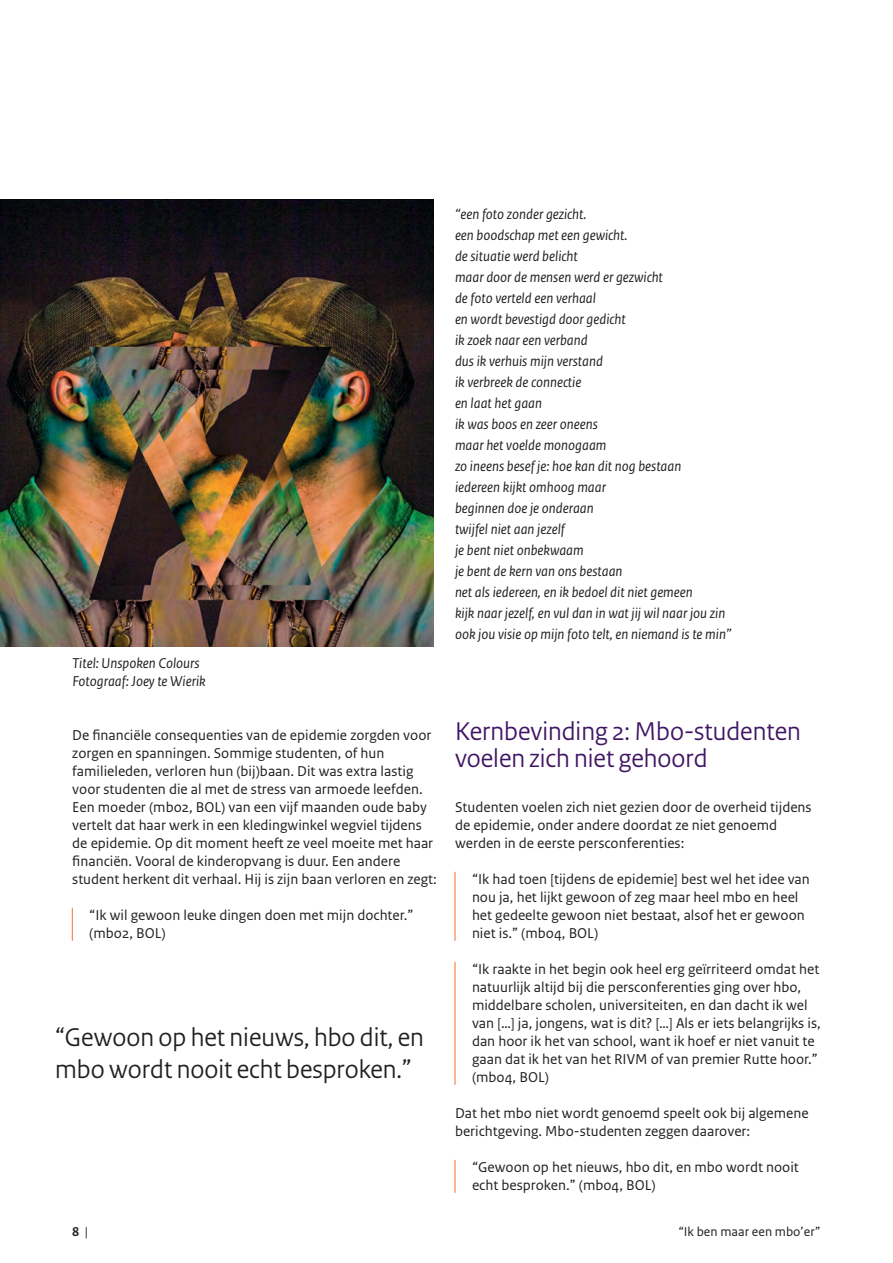
<style>
.page{position:relative;width:893px;height:1263px;background:#fff}
.page>*{position:absolute;margin:0;border:0;box-sizing:border-box;transform-origin:0 0}
._13_RIVM_Quote{font:27px/32.4px "Rijksoverheid Sans Heading";color:#231f20}
._04_RIVM_Kop{font:27px/27px "Rijksoverheid Sans Heading";color:#401564}
._10_RIVM_Broodtekst{font:15px/18px "Rijksoverheid Sans Text";color:#231f20}
._14_RIVM_Fotobijschr{font:italic 15px "Rijksoverheid Sans Text";color:#231f20}
.RIVM_uitspraken{font:15px/18px "Rijksoverheid Sans Text";color:#231f20}
.t1{font:13.5px "Rijksoverheid Sans Text";color:#231f20}
.t2{font:700 13.5px "Rijksoverheid Sans Text";color:#231f20}
.s1{font-weight:400}
</style>
<div class="page">
<hr style="left:72px;top:908px;width:1px;height:33px;background:#f37421">
<hr style="left:455px;top:872px;width:1px;height:69px;background:#f37421">
<hr style="left:455px;top:962px;width:1px;height:123px;background:#f37421">
<hr style="left:455px;top:1160px;width:1px;height:33px;background:#f37421">
<img style="left:0;top:200px;width:434px;height:446px">
<p class="_14_RIVM_Fotobijschr" style="left:72px;top:655px;width:129px">Titel: Unspoken Colours</p>
<p class="_14_RIVM_Fotobijschr" style="left:72px;top:673px;width:135px">Fotograaf: Joey te Wierik</p>
<p class="_10_RIVM_Broodtekst" style="left:72px;top:726px;width:366px">De financiële consequenties van de epidemie zorgden voor zorgen en spanningen. Sommige studenten, of hun familieleden, verloren hun (bij)baan. Dit was extra lastig voor studenten die al met de stress van armoede leefden.<br>Een moeder (mbo2, BOL) van een vijf maanden oude baby vertelt dat haar werk in een kledingwinkel wegviel tijdens de epidemie. Op dit moment heeft ze veel moeite met haar financiën. Vooral de kinderopvang is duur. Een andere student herkent dit verhaal. Hij is zijn baan verloren en zegt:</p>
<p class="RIVM_uitspraken" style="left:89px;top:906px;width:326px">“Ik wil gewoon leuke dingen doen met mijn dochter.” (mbo2, BOL)</p>
<p class="_13_RIVM_Quote" style="left:55px;top:1021px;width:370px">“Gewoon op het nieuws, hbo dit, en mbo wordt nooit echt besproken.”</p>
<p class="_14_RIVM_Fotobijschr" style="left:455px;top:206px;width:133px">“een foto zonder gezicht.</p>
<p class="_14_RIVM_Fotobijschr" style="left:455px;top:227px;width:174px">een boodschap met een gewicht.</p>
<p class="_14_RIVM_Fotobijschr" style="left:455px;top:248px;width:124px">de situatie werd belicht</p>
<p class="_14_RIVM_Fotobijschr" style="left:455px;top:269px;width:209px">maar door de mensen werd er gezwicht</p>
<p class="_14_RIVM_Fotobijschr" style="left:455px;top:290px;width:142px">de foto verteld een verhaal</p>
<p class="_14_RIVM_Fotobijschr" style="left:455px;top:311px;width:172px">en wordt bevestigd door gedicht</p>
<p class="_14_RIVM_Fotobijschr" style="left:455px;top:332px;width:134px">ik zoek naar een verband</p>
<p class="_14_RIVM_Fotobijschr" style="left:455px;top:353px;width:149px">dus ik verhuis mijn verstand</p>
<p class="_14_RIVM_Fotobijschr" style="left:455px;top:374px;width:128px">ik verbreek de connectie</p>
<p class="_14_RIVM_Fotobijschr" style="left:455px;top:395px;width:89px">en laat het gaan</p>
<p class="_14_RIVM_Fotobijschr" style="left:455px;top:416px;width:144px">ik was boos en zeer oneens</p>
<p class="_14_RIVM_Fotobijschr" style="left:455px;top:437px;width:153px">maar het voelde monogaam</p>
<p class="_14_RIVM_Fotobijschr" style="left:455px;top:458px;width:228px">zo ineens besef je: hoe kan dit nog bestaan</p>
<p class="_14_RIVM_Fotobijschr" style="left:455px;top:479px;width:153px">iedereen kijkt omhoog maar</p>
<p class="_14_RIVM_Fotobijschr" style="left:455px;top:500px;width:140px">beginnen doe je onderaan</p>
<p class="_14_RIVM_Fotobijschr" style="left:455px;top:521px;width:111px">twijfel niet aan jezelf</p>
<p class="_14_RIVM_Fotobijschr" style="left:455px;top:542px;width:130px">je bent niet onbekwaam</p>
<p class="_14_RIVM_Fotobijschr" style="left:455px;top:563px;width:169px">je bent de kern van ons bestaan</p>
<p class="_14_RIVM_Fotobijschr" style="left:455px;top:584px;width:239px">net als iedereen, en ik bedoel dit niet gemeen</p>
<p class="_14_RIVM_Fotobijschr" style="left:455px;top:605px;width:272px">kijk naar jezelf, en vul dan in wat jij wil naar jou zin</p>
<p class="_14_RIVM_Fotobijschr" style="left:455px;top:626px;width:278px">ook jou visie op mijn foto telt, en niemand is te min”</p>
<p class="_04_RIVM_Kop" style="left:455px;top:718px;width:347px">Kernbevinding 2: Mbo-studenten voelen zich niet gehoord</p>
<p class="_10_RIVM_Broodtekst" style="left:455px;top:798px;width:358px">Studenten voelen zich niet gezien door de overheid tijdens de epidemie, onder andere doordat ze niet genoemd werden in de eerste persconferenties:</p>
<p class="RIVM_uitspraken" style="left:472px;top:870px;width:339px">“Ik had toen [tijdens de epidemie] best wel het idee van nou ja, het lijkt gewoon of zeg maar heel mbo en heel het gedeelte gewoon niet bestaat, alsof het er gewoon niet is.” (mbo4, BOL)</p>
<p class="RIVM_uitspraken" style="left:472px;top:960px;width:350px">“Ik raakte in het begin ook heel erg geïrriteerd omdat het natuurlijk altijd bij die persconferenties ging over hbo, middelbare scholen, universiteiten, en dan dacht ik wel van […] ja, jongens, wat is dit? […] Als er iets belangrijks is, dan hoor ik het van school, want ik hoef er niet vanuit te gaan dat ik het van het RIVM of van premier Rutte hoor.” (mbo4, BOL)</p>
<p class="_10_RIVM_Broodtekst" style="left:455px;top:1104px;width:355px">Dat het mbo niet wordt genoemd speelt ook bij algemene berichtgeving. Mbo-studenten zeggen daarover:</p>
<p class="RIVM_uitspraken" style="left:472px;top:1158px;width:328px">“Gewoon op het nieuws, hbo dit, en mbo wordt nooit echt besproken.” (mbo4, BOL)</p>
<p class="t2" style="left:72px;top:1223px;width:17px">8 <span class="s1">|</span></p>
<p class="t1" style="left:678px;top:1223px;width:144px">“Ik ben maar een mbo’er”</p>
</div>
